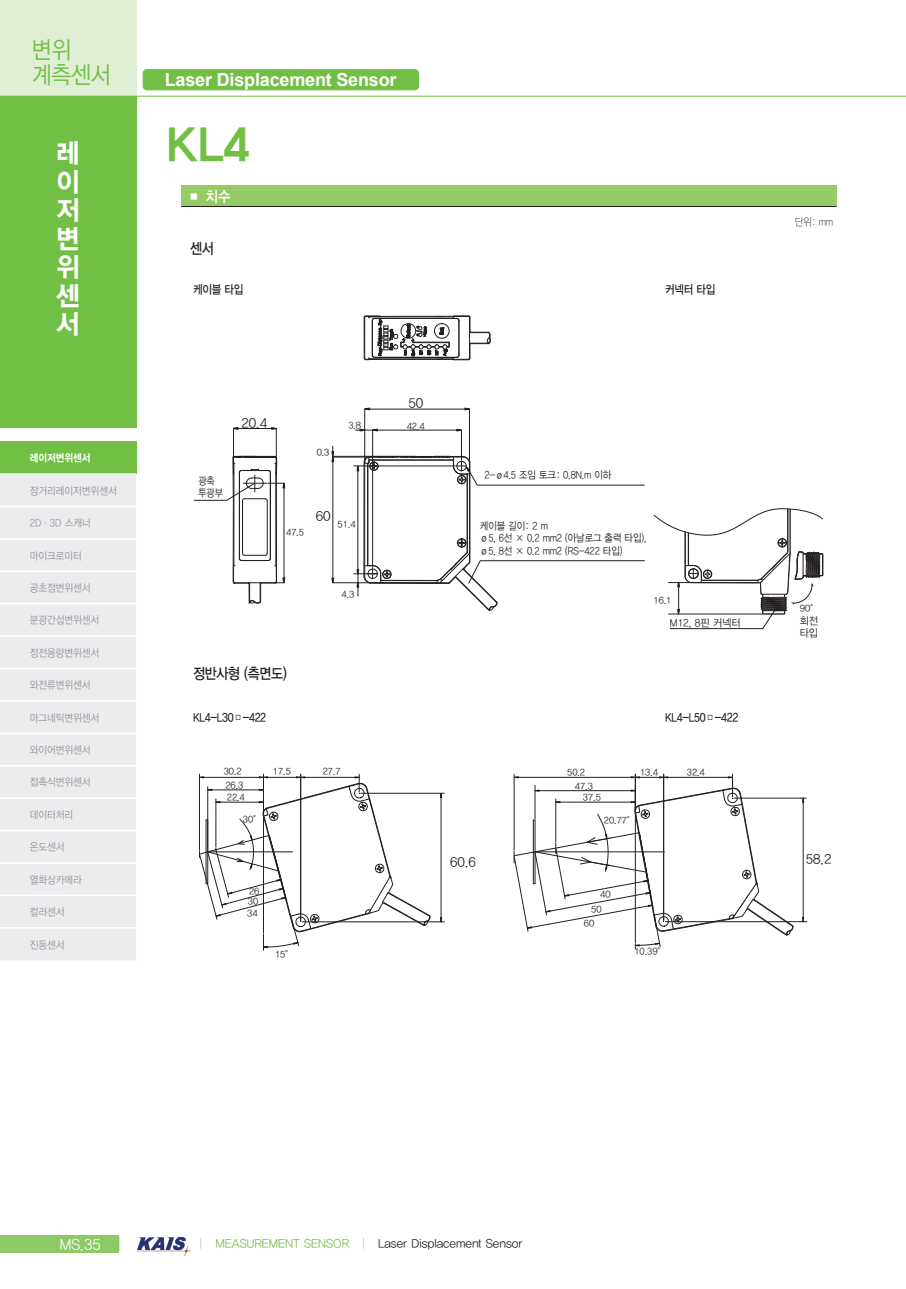
<style>
.page{position:relative;width:906px;height:1289px;background:#fff}
.page>*{position:absolute;margin:0;border:0;box-sizing:border-box;transform-origin:0 0}
.t1{font:45px "YDVYGO35";color:#71bf44}
.t2{font:27px/28.5px "YDVYGO35";color:#fff;text-align:justify;scale:.95 1}
.t3{font:24px/25.5px "YDVYGO32";letter-spacing:-.01em;color:#71bf44;scale:.9 1}
.t4{font:700 18px "Arial";letter-spacing:-.01em;color:#fff}
.inno_style{font:15px "YDVYGO33";letter-spacing:-.025em;color:#231f20;scale:.87 1}
.t5{font:15px "YDVYGO32";color:#fff}
.t6{font:15px "YDVYGO34";color:#fff}
.t7{font:13.2px "YDVYGO32";color:#231f20}
.t8{font:12px "YDVYGO32";color:#231f20}
.inno_style-2{font:12px "YDVYGO33";letter-spacing:-.025em;color:#231f20;scale:.87 1}
.t9{font:10.5px "YDVYGO32";color:#939598;scale:.9 1}
.inno_style-3{font:10.5px "YDVYGO32";letter-spacing:-.01em;color:#231f20;scale:.88 1}
.inno_style-4{font:10.5px "YDVYGO32";letter-spacing:-.01em;color:#231f20;scale:.95 1}
.t10{font:10.5px "YDVYGO35";color:#fff;scale:.9 1}
.inno_style-5{font:10.5px "YDVYGO31";color:#231f20;scale:.9 1}
.inno_style-6{font:10.5px "YDVYGO32";letter-spacing:-.01em;color:#231f20;scale:.85 1}
.t11{font:9.3px/12.6px "YDVYGO32";color:#231f20}
.s1{font-family:"YDVYGO31";color:#939598}
.s2{color:#71bf44}
</style>
<div class="page">
<div style="left:0;top:0;width:136px;height:96px;background:#dfeed4"></div>
<div style="left:0;top:96px;width:136px;height:331px;background:#71bf44"></div>
<img style="left:138px;top:1237px;width:52px;height:18px">
<svg style="left:118px;top:1236px;width:1px;height:14px"></svg>
<div style="left:0;top:1235px;width:118px;height:17px;background:#8dc964"></div>
<div style="left:143px;top:69px;width:276px;height:21px;background:#71bf44;border-radius:4px"></div>
<hr style="left:0;top:96px;width:906px;height:1px;background:#71bf44">
<div style="left:0;top:441px;width:136px;height:33px;background:#71bf44"></div>
<div style="left:0;top:475px;width:136px;height:485px;background:#ececee"></div>
<hr style="left:0;top:473px;width:136px;height:2px;background:#fff">
<hr style="left:0;top:505px;width:136px;height:2px;background:#fff">
<hr style="left:0;top:538px;width:136px;height:1px;background:#fff">
<hr style="left:0;top:570px;width:136px;height:2px;background:#fff">
<hr style="left:0;top:603px;width:136px;height:1px;background:#fff">
<hr style="left:0;top:635px;width:136px;height:2px;background:#fff">
<hr style="left:0;top:667px;width:136px;height:2px;background:#fff">
<hr style="left:0;top:700px;width:136px;height:1px;background:#fff">
<hr style="left:0;top:732px;width:136px;height:2px;background:#fff">
<hr style="left:0;top:765px;width:136px;height:1px;background:#fff">
<hr style="left:0;top:797px;width:136px;height:2px;background:#fff">
<hr style="left:0;top:829px;width:136px;height:2px;background:#fff">
<hr style="left:0;top:862px;width:136px;height:1px;background:#fff">
<hr style="left:0;top:894px;width:136px;height:2px;background:#fff">
<hr style="left:0;top:927px;width:136px;height:1px;background:#fff">
<svg style="left:653px;top:508px;width:171px;height:121px"></svg>
<hr style="left:372px;top:430px;width:89px;height:1px;background:#231f20">
<hr style="left:461px;top:430px;width:1px;height:30px;background:#231f20">
<hr style="left:372px;top:430px;width:1px;height:137px;background:#231f20">
<hr style="left:332px;top:457px;width:1px;height:125px;background:#231f20">
<hr style="left:333px;top:582px;width:103px;height:1px;background:#231f20">
<hr style="left:333px;top:457px;width:59px;height:1px;background:#231f20">
<hr style="left:365px;top:409px;width:104px;height:1px;background:#231f20">
<hr style="left:364px;top:409px;width:1px;height:53px;background:#231f20">
<hr style="left:469px;top:409px;width:1px;height:64px;background:#231f20">
<hr style="left:233px;top:428px;width:43px;height:1px;background:#231f20">
<hr style="left:233px;top:428px;width:1px;height:33px;background:#231f20">
<hr style="left:276px;top:428px;width:1px;height:33px;background:#231f20">
<hr style="left:332px;top:456px;width:68px;height:1px;background:#231f20">
<svg style="left:363px;top:315px;width:128px;height:46px"></svg>
<svg style="left:355px;top:429px;width:23px;height:2px"></svg>
<svg style="left:194px;top:455px;width:91px;height:149px"></svg>
<svg style="left:332px;top:446px;width:2px;height:16px"></svg>
<svg style="left:353px;top:455px;width:291px;height:156px"></svg>
<div style="left:181px;top:185px;width:655px;height:22px;background:#95cb64"></div>
<hr style="left:181px;top:206px;width:655px;height:1px;background:#231f20">
<hr style="left:441px;top:793px;width:1px;height:128px;background:#231f20">
<hr style="left:302px;top:921px;width:142px;height:1px;background:#231f20">
<hr style="left:360px;top:793px;width:84px;height:1px;background:#231f20">
<svg style="left:199px;top:774px;width:232px;height:176px"></svg>
<hr style="left:803px;top:798px;width:1px;height:123px;background:#231f20">
<hr style="left:665px;top:921px;width:141px;height:1px;background:#231f20">
<hr style="left:734px;top:797px;width:72px;height:1px;background:#231f20">
<svg style="left:514px;top:774px;width:281px;height:174px"></svg>
<h3 class="t3" style="left:32px;top:35px;width:89px">변위 계측센서</h3>
<h2 class="t2" style="left:56px;top:138px;width:26px">레 이 저 변 위 센 서</h2>
<p class="t10" style="left:30px;top:451px;width:69px">레이저변위센서</p>
<p class="t9" style="left:30px;top:483px;width:98px">장거리레이저변위센서</p>
<p class="t9" style="left:30px;top:516px;width:69px">2D·3D 스캐너</p>
<p class="t9" style="left:30px;top:548px;width:59px">마이크로미터</p>
<p class="t9" style="left:30px;top:580px;width:69px">공초점변위센서</p>
<p class="t9" style="left:30px;top:613px;width:79px">분광간섭변위센서</p>
<p class="t9" style="left:30px;top:645px;width:79px">정전용량변위센서</p>
<p class="t9" style="left:30px;top:678px;width:69px">와전류변위센서</p>
<p class="t9" style="left:30px;top:710px;width:79px">마그네틱변위센서</p>
<p class="t9" style="left:30px;top:742px;width:69px">와이어변위센서</p>
<p class="t9" style="left:30px;top:775px;width:69px">접촉식변위센서</p>
<p class="t9" style="left:30px;top:807px;width:50px">데이터처리</p>
<p class="t9" style="left:30px;top:840px;width:40px">온도센서</p>
<p class="t9" style="left:30px;top:872px;width:59px">열화상카메라</p>
<p class="t9" style="left:30px;top:904px;width:40px">컬러센서</p>
<p class="t9" style="left:30px;top:937px;width:40px">진동센서</p>
<h3 class="t4" style="left:165px;top:67px;width:233px">Laser Displacement Sensor</h3>
<p class="t1" style="left:166px;top:114px;width:84px">KL4</p>
<p class="t6" style="left:187px;top:186px;width:45px">■ 치수</p>
<p class="inno_style" style="left:190px;top:239px;width:29px">센서</p>
<p class="inno_style-2" style="left:193px;top:282px;width:59px">케이블 타입</p>
<p class="inno_style-6" style="left:198px;top:473px;width:21px">광축</p>
<p class="inno_style-6" style="left:198px;top:486px;width:30px">투광부</p>
<p class="t7" style="left:241px;top:414px;width:27px">20.4</p>
<p class="t11" style="left:317px;top:445px;width:14px">0.3</p>
<p class="t7" style="left:408px;top:394px;width:16px">50</p>
<p class="t11" style="left:348px;top:418px;width:14px">3.8</p>
<p class="t11" style="left:407px;top:419px;width:20px">42.4</p>
<p class="t11" style="left:286px;top:525px;width:20px">47.5</p>
<p class="t7" style="left:316px;top:507px;width:16px">60</p>
<p class="t11" style="left:337px;top:517px;width:20px">51.4</p>
<p class="t11" style="left:341px;top:587px;width:14px">4.3</p>
<p class="inno_style" style="left:193px;top:663px;width:110px">정반사형 (측면도)</p>
<p class="inno_style-2" style="left:193px;top:709px;width:86px">KL4-L30□-422</p>
<p class="inno_style-2" style="left:665px;top:282px;width:59px">커넥터 타입</p>
<p class="inno_style-3" style="left:484px;top:467px;width:146px">2-ø4.5 조임 토크: 0.8N.m 이하</p>
<p class="inno_style-3" style="left:480px;top:518px;width:79px">케이블 길이: 2 m</p>
<p class="inno_style-3" style="left:480px;top:531px;width:191px">ø5, 6선 × 0.2 mm2 (아날로그 출력 타입),</p>
<p class="inno_style-3" style="left:480px;top:543px;width:163px">ø5, 8선 × 0.2 mm2 (RS-422 타입)</p>
<p class="t11" style="left:653px;top:593px;width:20px">16.1</p>
<p class="inno_style-4" style="left:670px;top:615px;width:76px">M12, 8핀 커넥터</p>
<p class="inno_style-2" style="left:665px;top:709px;width:86px">KL4-L50□-422</p>
<p class="t11" style="left:224px;top:764px;width:20px">30.2</p>
<p class="t11" style="left:273px;top:764px;width:20px">17.5</p>
<p class="t11" style="left:323px;top:764px;width:20px">27.7</p>
<p class="t11" style="left:567px;top:764px;width:20px">50.2</p>
<p class="t11" style="left:640px;top:764px;width:20px">13.4</p>
<p class="t11" style="left:687px;top:764px;width:20px">32.4</p>
<p class="t11" style="left:225px;top:778px;width:21px">26.3<br>22.4</p>
<p class="t11" style="left:583px;top:779px;width:20px;line-height:11.1px;text-indent:-8px">47.3<br>37.5</p>
<p class="t11" style="left:243px;top:812px;width:14px">30°</p>
<p class="t11" style="left:604px;top:812px;width:27px">20.77°</p>
<p class="inno_style-5" style="left:795px;top:215px;width:44px">단위: mm</p>
<p class="t11" style="left:800px;top:601px;width:14px">90°</p>
<p class="inno_style-4" style="left:799px;top:613px;width:21px">회전</p>
<p class="inno_style-4" style="left:799px;top:626px;width:21px">타입</p>
<p class="t11" style="left:249px;top:884px;width:12px">26</p>
<p class="t11" style="left:248px;top:894px;width:12px">30</p>
<p class="t11" style="left:247px;top:906px;width:12px">34</p>
<p class="t11" style="left:275px;top:947px;width:14px">15°</p>
<p class="t7" style="left:450px;top:853px;width:27px">60.6</p>
<p class="t7" style="left:805px;top:850px;width:27px">58.2</p>
<p class="t11" style="left:600px;top:887px;width:12px">40</p>
<p class="t11" style="left:591px;top:902px;width:12px">50</p>
<p class="t11" style="left:584px;top:916px;width:12px">60</p>
<p class="t11" style="left:634px;top:944px;width:27px">10.39°</p>
<h3 class="t5" style="left:60px;top:1234px;width:43px">MS.35</h3>
<p class="t8" style="left:199px;top:1235px;width:325px"><span class="s1">|</span> <span class="s2">MEASUREMENT SENSOR</span> <span class="s1">|</span> Laser Displacement Sensor</p>
</div>
